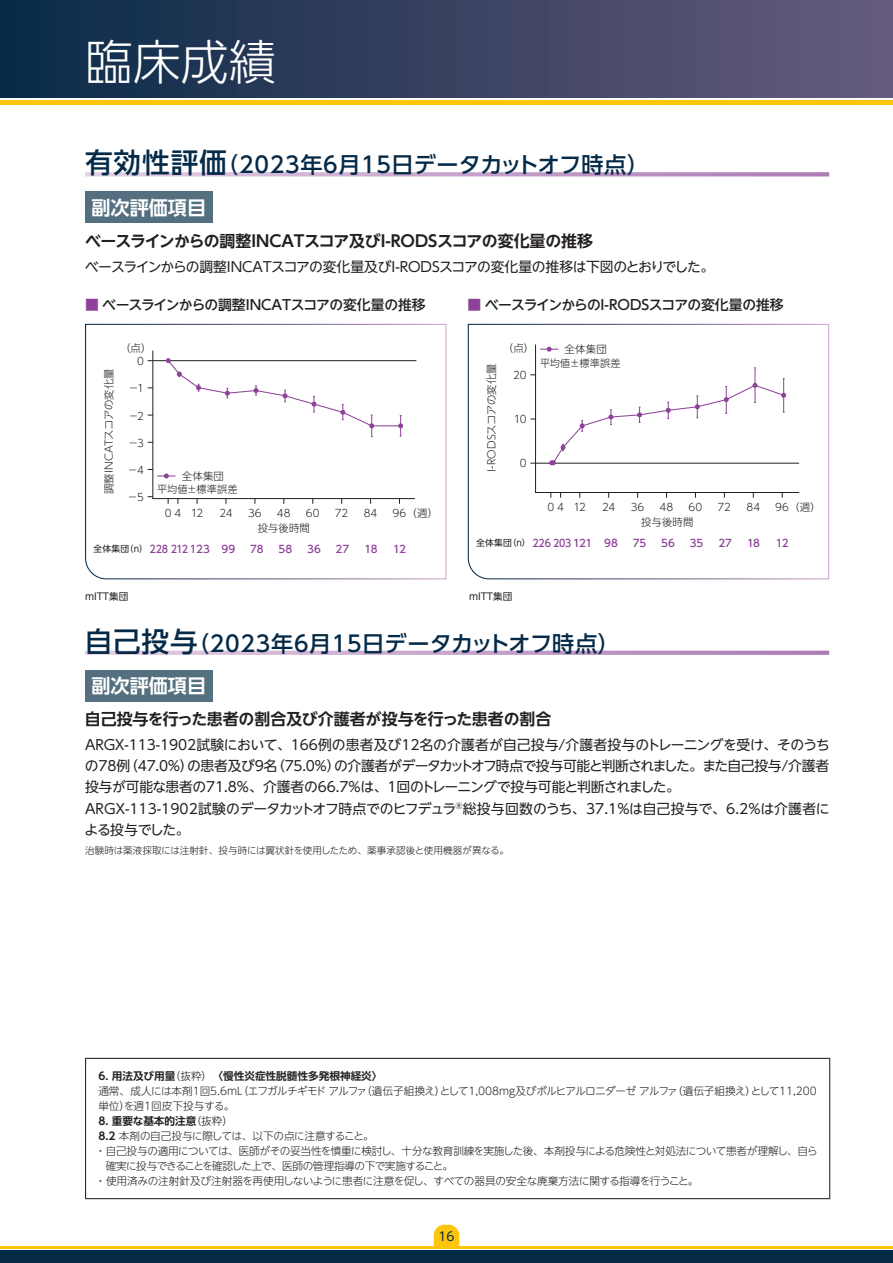
<style>
.page{position:relative;width:893px;height:1263px;background:#fff}
.page>*{position:absolute;margin:0;border:0;box-sizing:border-box;transform-origin:0 0}
.t1{font:300 47.85px "UD Shin Go Pro";color:#fff}
.t2{font:500 22.05px "UD Shin Go Pro";letter-spacing:.02em;color:#042a48}
.t3{font:700 19.2px "UD Shin Go NT Pro De";color:#fff}
.t4{font:700 15.9px "UD Shin Go NT Pro De";letter-spacing:-.01em;color:#231f20}
.t5{font:13.8px/21.3px "UD Shin Go NT Pro";letter-spacing:-.015em;color:#231f20}
.t6{font:500 13.8px "UD Shin Go NT Pro";letter-spacing:-.01em;color:#231f20}
.t7{font:500 13.8px "UD Shin Go NT Pro";letter-spacing:-.03em;color:#231f20}
.t8{font:12.15px "UD Shin Go NT Pro";color:#042a48}
.t9{font:300 10.65px/14.9px "UD Shin Go NT Pro";letter-spacing:-.04em;color:#231f20}
.t10{font:700 10.65px "UD Shin Go NT Pro De";color:#231f20}
.t11{font:300 10.35px "UD Shin Go Pro";letter-spacing:.01em;color:#231f20}
.t12{font:500 10.35px "UD Shin Go Pro";letter-spacing:-.02em;color:#8d4198}
.t13{font:500 10.35px "UD Shin Go Pro";letter-spacing:-.02em;color:#8d4198;scale:.92 1}
.t14{font:300 10.2px "UD Shin Go Pro";letter-spacing:.02em;color:#231f20}
.t15{font:300 9.6px "UD Shin Go NT Pro";letter-spacing:.01em;color:#231f20}
.t16{font:9.6px "UD Shin Go NT Pro";color:#231f20}
.t17{font:8.7px "UD Shin Go Pro";letter-spacing:.03em;color:#231f20}
.s1{font-size:27.6px}
.s2{color:#8d4198}
.s3{font-family:"UD Shin Go NT Pro";font-weight:300}
.s4{font-family:"UD Shin Go NT Pro De";font-weight:700}
</style>
<div class="page">
<div style="left:0;top:1250px;width:893px;height:13px;background:#042a48"></div>
<hr style="left:0;top:1246px;width:893px;height:2px;background:#fec50d">
<div style="left:0;top:0;width:893px;height:98px;background:linear-gradient(to right,#092a47,#685b7c)"></div>
<hr style="left:0;top:100px;width:893px;height:4px;background:#fec50d">
<svg style="left:434px;top:1225px;width:25px;height:21px"></svg>
<hr style="left:85px;top:1058px;width:745px;height:1px;background:#231f20">
<hr style="left:85px;top:1059px;width:1px;height:139px;background:#231f20">
<hr style="left:829px;top:1059px;width:1px;height:139px;background:#231f20">
<hr style="left:85px;top:1198px;width:745px;height:1px;background:#231f20">
<svg style="left:85px;top:172px;width:744px;height:4px;background:#caa9cf"></svg>
<div style="left:85px;top:191px;width:127px;height:32px;background:#546f7f"></div>
<svg style="left:85px;top:651px;width:744px;height:4px;background:#c8a6cd"></svg>
<div style="left:85px;top:670px;width:127px;height:32px;background:#546f7f"></div>
<svg style="left:85px;top:323px;width:362px;height:257px"></svg>
<svg style="left:467px;top:323px;width:363px;height:257px"></svg>
<h1 class="t1" style="left:85px;top:23px;width:193px">臨床成績</h1>
<h2 class="t2" style="left:85px;top:147px;width:566px"><span class="s1">有効性評価</span>（2023年6月15日データカットオフ時点）</h2>
<h3 class="t3" style="left:91px;top:192px;width:116px">副次評価項目</h3>
<p class="t4" style="left:85px;top:228px;width:510px">ベースラインからの調整INCATスコア及びI-RODSスコアの変化量の推移</p>
<p class="t5" style="left:85px;top:255px;width:631px">ベースラインからの調整INCATスコアの変化量及びI-RODSスコアの変化量の推移は下図のとおりでした。</p>
<p class="t6" style="left:85px;top:293px;width:342px"><span class="s2">■</span> ベースラインからの調整INCATスコアの変化量の推移</p>
<p class="t7" style="left:468px;top:293px;width:318px"><span class="s2">■</span> ベースラインからのI-RODSスコアの変化量の推移</p>
<p class="t11" style="left:101px;top:494px;width:127px;rotate:-90deg">調整INCATスコアの変化量</p>
<p class="t11" style="left:120px;top:340px;width:33px">（点）</p>
<p class="t11" style="left:137px;top:353px;width:8px">0</p>
<p class="t11" style="left:128px;top:380px;width:17px">－1</p>
<p class="t11" style="left:128px;top:407px;width:17px">－2</p>
<p class="t11" style="left:128px;top:435px;width:17px">－3</p>
<p class="t11" style="left:127px;top:462px;width:18px">－4</p>
<p class="t11" style="left:127px;top:489px;width:18px">－5</p>
<p class="t11" style="left:182px;top:468px;width:44px">全体集団</p>
<p class="t14" style="left:157px;top:481px;width:82px">平均値±標準誤差</p>
<p class="t17" style="left:93px;top:541px;width:56px">全体集団（n）</p>
<p class="t11" style="left:393px;top:505px;width:47px">96（週）</p>
<p class="t11" style="left:165px;top:505px;width:40px">0 4 12</p>
<p class="t13" style="left:150px;top:540px;width:95px">228 212 123 99</p>
<p class="t12" style="left:250px;top:540px;width:15px">78</p>
<p class="t12" style="left:279px;top:540px;width:15px">58</p>
<p class="t12" style="left:307px;top:540px;width:15px">36</p>
<p class="t12" style="left:336px;top:540px;width:15px">27</p>
<p class="t12" style="left:364px;top:540px;width:15px">18</p>
<p class="t12" style="left:393px;top:540px;width:14px">12</p>
<p class="t11" style="left:219px;top:505px;width:15px">24</p>
<p class="t11" style="left:248px;top:505px;width:15px">36</p>
<p class="t11" style="left:277px;top:505px;width:15px">48</p>
<p class="t11" style="left:306px;top:505px;width:15px">60</p>
<p class="t11" style="left:335px;top:505px;width:15px">72</p>
<p class="t11" style="left:364px;top:505px;width:15px">84</p>
<p class="t11" style="left:258px;top:519px;width:54px">投与後時間</p>
<p class="t11" style="left:483px;top:472px;width:110px;rotate:-90deg">I-RODSスコアの変化量</p>
<p class="t11" style="left:503px;top:340px;width:33px">（点）</p>
<p class="t11" style="left:564px;top:341px;width:44px">全体集団</p>
<p class="t14" style="left:540px;top:354px;width:82px">平均値±標準誤差</p>
<p class="t11" style="left:513px;top:366px;width:15px">20</p>
<p class="t11" style="left:514px;top:411px;width:15px">10</p>
<p class="t11" style="left:520px;top:455px;width:8px">0</p>
<p class="t17" style="left:476px;top:535px;width:56px">全体集団（n）</p>
<p class="t11" style="left:775px;top:498px;width:47px">96（週）</p>
<p class="t11" style="left:547px;top:498px;width:40px">0 4 12</p>
<p class="t13" style="left:532px;top:534px;width:95px">226 203 121 98</p>
<p class="t12" style="left:633px;top:534px;width:15px">75</p>
<p class="t12" style="left:661px;top:534px;width:15px">56</p>
<p class="t12" style="left:690px;top:534px;width:15px">35</p>
<p class="t12" style="left:718px;top:534px;width:15px">27</p>
<p class="t12" style="left:747px;top:534px;width:14px">18</p>
<p class="t12" style="left:776px;top:534px;width:14px">12</p>
<p class="t11" style="left:602px;top:498px;width:15px">24</p>
<p class="t11" style="left:631px;top:498px;width:15px">36</p>
<p class="t11" style="left:660px;top:498px;width:15px">48</p>
<p class="t11" style="left:689px;top:498px;width:15px">60</p>
<p class="t11" style="left:718px;top:498px;width:15px">72</p>
<p class="t11" style="left:746px;top:498px;width:15px">84</p>
<p class="t11" style="left:641px;top:513px;width:54px">投与後時間</p>
<p class="t16" style="left:85px;top:588px;width:45px">mITT集団</p>
<p class="t16" style="left:469px;top:588px;width:45px">mITT集団</p>
<h2 class="t2" style="left:85px;top:625px;width:537px"><span class="s1">自己投与</span>（2023年6月15日データカットオフ時点）</h2>
<h3 class="t3" style="left:91px;top:670px;width:116px">副次評価項目</h3>
<p class="t4" style="left:85px;top:706px;width:468px">自己投与を行った患者の割合及び介護者が投与を行った患者の割合</p>
<p class="t5" style="left:84px;top:734px;width:747px">ARGX-113-1902試験において、166例の患者及び12名の介護者が自己投与/介護者投与のトレーニングを受け、そのうちの78例（47.0％）の患者及び9名（75.0％）の介護者がデータカットオフ時点で投与可能と判断されました。また自己投与/介護者投与が可能な患者の71.8%、介護者の66.7%は、1回のトレーニングで投与可能と判断されました。<br>ARGX-113-1902試験のデータカットオフ時点でのヒフデュラ<sup>®</sup>総投与回数のうち、37.1%は自己投与で、6.2%は介護者による投与でした。</p>
<p class="t15" style="left:85px;top:842px;width:425px">治験時は薬液採取には注射針、投与時には翼状針を使用したため、薬事承認後と使用機器が異なる。</p>
<p class="t10" style="left:98px;top:1068px;width:286px">6. 用法及び用量<span class="s3">（抜粋）</span>〈慢性炎症性脱髄性多発根神経炎〉</p>
<p class="t9" style="left:98px;top:1083px;width:720px">通常、成人には本剤1回5.6mL（エフガルチギモド アルファ（遺伝子組換え）として1,008mg及びボルヒアルロニダーゼ アルファ（遺伝子組換え）として11,200単位）を週1回皮下投与する。</p>
<p class="t10" style="left:98px;top:1112px;width:136px">8. 重要な基本的注意<span class="s3">（抜粋）</span></p>
<p class="t9" style="left:98px;top:1128px;width:277px"><span class="s4">8.2</span> 本剤の自己投与に際しては、以下の点に注意すること。</p>
<p class="t9" style="left:95px;top:1143px;width:724px">・ 自己投与の適用については、医師がその妥当性を慎重に検討し、十分な教育訓練を実施した後、本剤投与による危険性と対処法について患者が理解し、自ら</p>
<p class="t9" style="left:106px;top:1158px;width:349px">確実に投与できることを確認した上で、医師の管理指導の下で実施すること。</p>
<p class="t9" style="left:95px;top:1173px;width:605px">・ 使用済みの注射針及び注射器を再使用しないように患者に注意を促し、すべての器具の安全な廃棄方法に関する指導を行うこと。</p>
<p class="t8" style="left:438px;top:1227px;width:18px">16</p>
</div>
